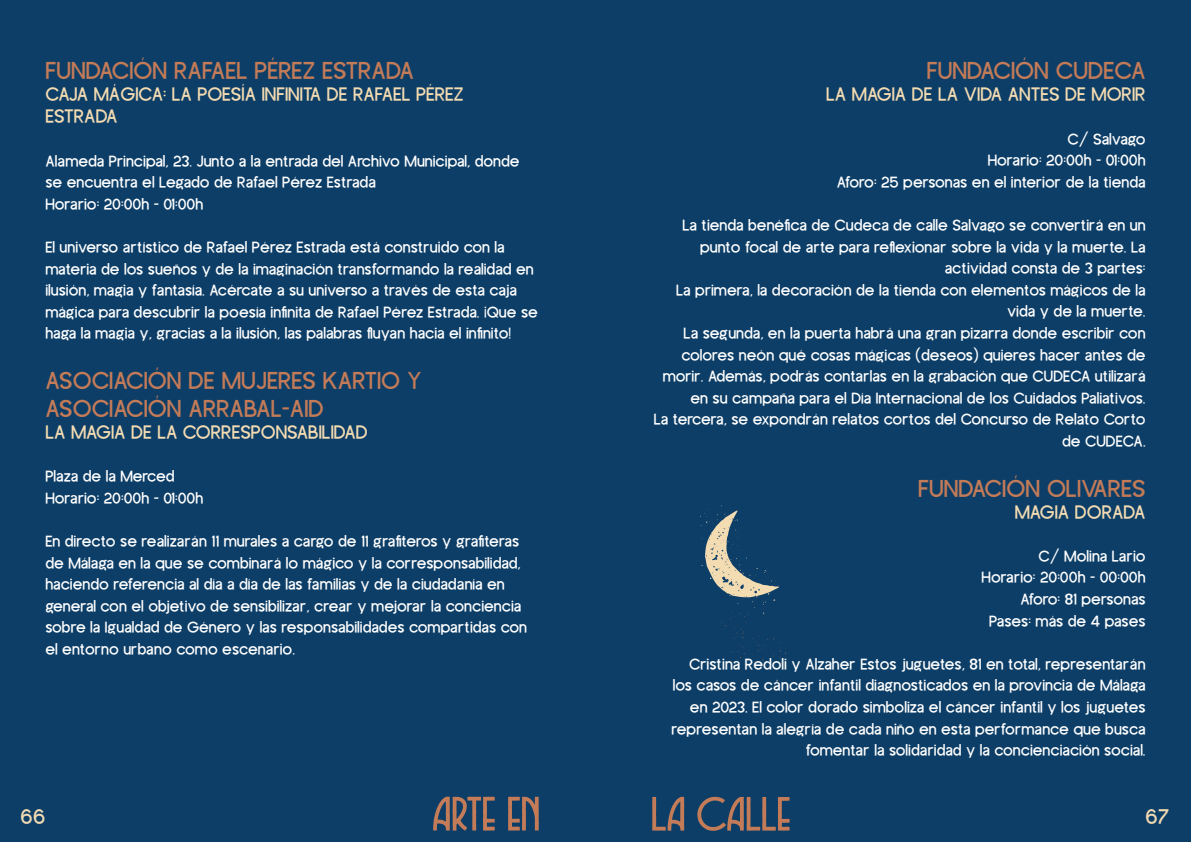
<style>
.page{position:relative;width:1191px;height:842px;background:#0d3e67}
.page>*{position:absolute;margin:0;border:0;box-sizing:border-box;transform-origin:0 0}
.t1{font:28px/28px "Wargo";color:#c37b58}
.t2{font:24px "Wargo";color:#f3dbb2}
.t3{font:22px/22px "Wargo";color:#f3dbb2}
.t4{font:18px/21.6px "Wargo";color:#fff}
</style>
<div class="page">
<svg style="left:433px;top:796px;width:62px;height:35px"></svg>
<svg style="left:508px;top:797px;width:31px;height:34px"></svg>
<svg style="left:652px;top:797px;width:32px;height:34px"></svg>
<svg style="left:697px;top:797px;width:92px;height:34px"></svg>
<svg style="left:700px;top:505px;width:86px;height:164px"></svg>
<h1 class="t1" style="left:45px;top:57px;width:370px">FUNDACIÓN RAFAEL PÉREZ ESTRADA</h1>
<p class="t3" style="left:45px;top:83px;width:420px">CAJA MÁGICA: LA POESÍA INFINITA DE RAFAEL PÉREZ<br>ESTRADA</p>
<p class="t4" style="left:45px;top:150px;width:476px">Alameda Principal, 23. Junto a la entrada del Archivo Municipal, donde se encuentra el Legado de Rafael Pérez Estrada<br>Horario: 20:00h - 01:00h</p>
<p class="t4" style="left:45px;top:236px;width:494px">El universo artístico de Rafael Pérez Estrada está construido con la materia de los sueños y de la imaginación transformando la realidad en ilusión, magia y fantasía. Acércate a su universo a través de esta caja mágica para descubrir la poesía infinita de Rafael Pérez Estrada. ¡Que se haga la magia y, gracias a la ilusión, las palabras fluyan hacia el infinito!</p>
<h1 class="t1" style="left:45px;top:366px;width:378px">ASOCIACIÓN DE MUJERES KARTIO Y<br>ASOCIACIÓN ARRABAL-AID</h1>
<p class="t3" style="left:45px;top:421px;width:324px">LA MAGIA DE LA CORRESPONSABILIDAD</p>
<p class="t4" style="left:45px;top:465px;width:159px">Plaza de la Merced<br>Horario: 20:00h - 01:00h</p>
<p class="t4" style="left:45px;top:530px;width:483px">En directo se realizarán 11 murales a cargo de 11 grafiteros y grafiteras de Málaga en la que se combinará lo mágico y la corresponsabilidad, haciendo referencia al día a día de las familias y de la ciudadanía en general con el objetivo de sensibilizar, crear y mejorar la conciencia sobre la Igualdad de Género y las responsabilidades compartidas con el entorno urbano como escenario.</p>
<h1 class="t1" style="left:926px;top:57px;width:220px">FUNDACIÓN CUDECA</h1>
<p class="t3" style="left:826px;top:83px;width:321px">LA MAGIA DE LA VIDA ANTES DE MORIR</p>
<p class="t4" style="left:836px;top:128px;width:310px;text-align:right">C/ Salvago<br>Horario: 20:00h - 01:00h<br>Aforo: 25 personas en el interior de la tienda</p>
<p class="t4" style="left:654px;top:214px;width:493px;text-align:right">La tienda benéfica de Cudeca de calle Salvago se convertirá en un punto focal de arte para reflexionar sobre la vida y la muerte. La actividad consta de 3 partes:<br>La primera, la decoración de la tienda con elementos mágicos de la vida y de la muerte.<br>La segunda, en la puerta habrá una gran pizarra donde escribir con colores neón qué cosas mágicas (deseos) quieres hacer antes de morir. Además, podrás contarlas en la grabación que CUDECA utilizará en su campaña para el Día Internacional de los Cuidados Paliativos.<br>La tercera, se expondrán relatos cortos del Concurso de Relato Corto de CUDECA.</p>
<h1 class="t1" style="left:918px;top:474px;width:229px">FUNDACIÓN OLIVARES</h1>
<p class="t3" style="left:1014px;top:501px;width:132px">MAGIA DORADA</p>
<p class="t4" style="left:981px;top:545px;width:165px;text-align:right">C/ Molina Lario<br>Horario: 20:00h - 00:00h<br>Aforo: 81 personas<br>Pases: más de 4 pases</p>
<p class="t4" style="left:671px;top:653px;width:475px;text-align:right">Cristina Redoli y Alzaher Estos juguetes, 81 en total, representarán los casos de cáncer infantil diagnosticados en la provincia de Málaga en 2023. El color dorado simboliza el cáncer infantil y los juguetes representan la alegría de cada niño en esta performance que busca fomentar la solidaridad y la concienciación social.</p>
<h2 class="t2" style="left:21px;top:804px;width:26px">66</h2>
<h2 class="t2" style="left:1145px;top:804px;width:25px">67</h2>
</div>
